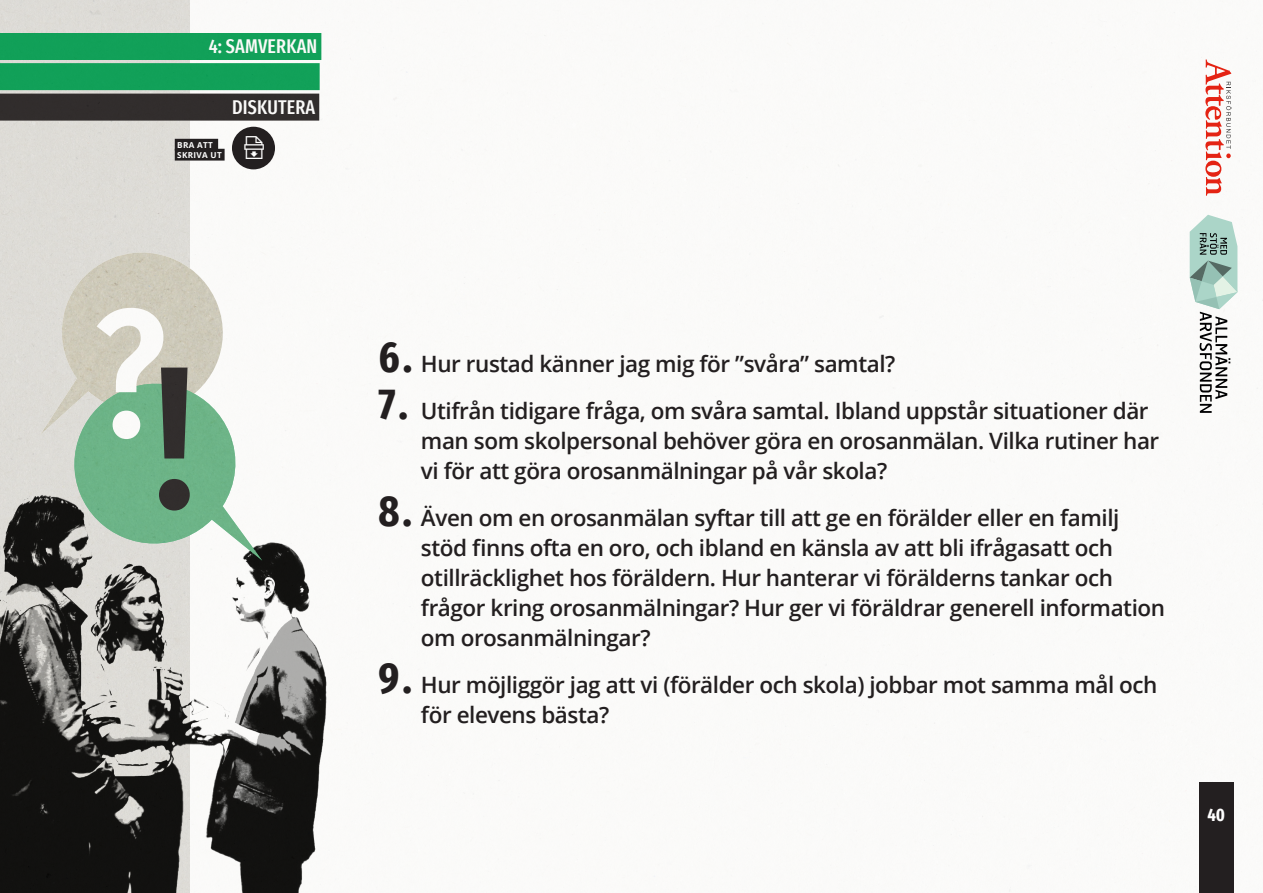
<style>
.page{position:relative;width:1263px;height:893px;background:#fff}
.page>*{position:absolute;margin:0;border:0;box-sizing:border-box;transform-origin:0 0}
.t1{font:600 22.5px/30px "Open Sans";letter-spacing:-.02em;color:#231f20}
.t2{font:500 extra-condensed 19.5px "Fira Sans";letter-spacing:.01em;color:#fff}
.t3{font:700 extra-condensed 18px "Fira Sans";color:#fff}
.löp{font:700 8.1px "Open Sans";letter-spacing:.04em;color:#fff}
.s1{font-family:"Fira Sans";font-weight:700;font-stretch:extra-condensed;font-size:43.5px}
</style>
<div class="page">
<img style="left:0;top:0;width:1263px;height:893px">
<svg style="left:1205px;top:59px;width:27px;height:137px"></svg>
<div style="left:1199px;top:782px;width:34px;height:111px;background:#231f20"></div>
<svg style="left:1190px;top:215px;width:47px;height:198px"></svg>
<div style="left:232px;top:127px;width:43px;height:42px;background:#231f20;border-radius:50%"></div>
<div style="left:175px;top:139px;width:43px;height:12px;background:#231f20"></div>
<div style="left:175px;top:149px;width:50px;height:12px;background:#231f20"></div>
<p class="t2" style="left:209px;top:31px;width:110px">4: SAMVERKAN</p>
<p class="löp" style="left:177px;top:140px;width:37px">BRA ATT</p>
<p class="löp" style="left:177px;top:150px;width:46px">SKRIVA UT</p>
<p class="t2" style="left:232px;top:92px;width:85px">DISKUTERA</p>
<p class="t1" style="left:378px;top:349px;width:518px"><span class="s1">6.</span> Hur rustad känner jag mig för ”svåra” samtal?</p>
<p class="t1" style="left:421px;top:396px;width:740px;text-indent:-43px"><span class="s1">7.</span> Utifrån tidigare fråga, om svåra samtal. Ibland uppstår situationer där man som skolpersonal behöver göra en orosanmälan. Vilka rutiner har vi för att göra orosanmälningar på vår skola?</p>
<p class="t1" style="left:421px;top:503px;width:746px;text-indent:-43px"><span class="s1">8.</span> Även om en orosanmälan syftar till att ge en förälder eller en familj stöd finns ofta en oro, och ibland en känsla av att bli ifrågasatt och otillräcklighet hos föräldern. Hur hanterar vi förälderns tankar och frågor kring orosanmälningar? Hur ger vi föräldrar generell information om orosanmälningar?</p>
<p class="t1" style="left:421px;top:670px;width:738px;text-indent:-43px"><span class="s1">9.</span> Hur möjliggör jag att vi (förälder och skola) jobbar mot samma mål och för elevens bästa?</p>
<p class="t3" style="left:1207px;top:799px;width:19px">40</p>
</div>
